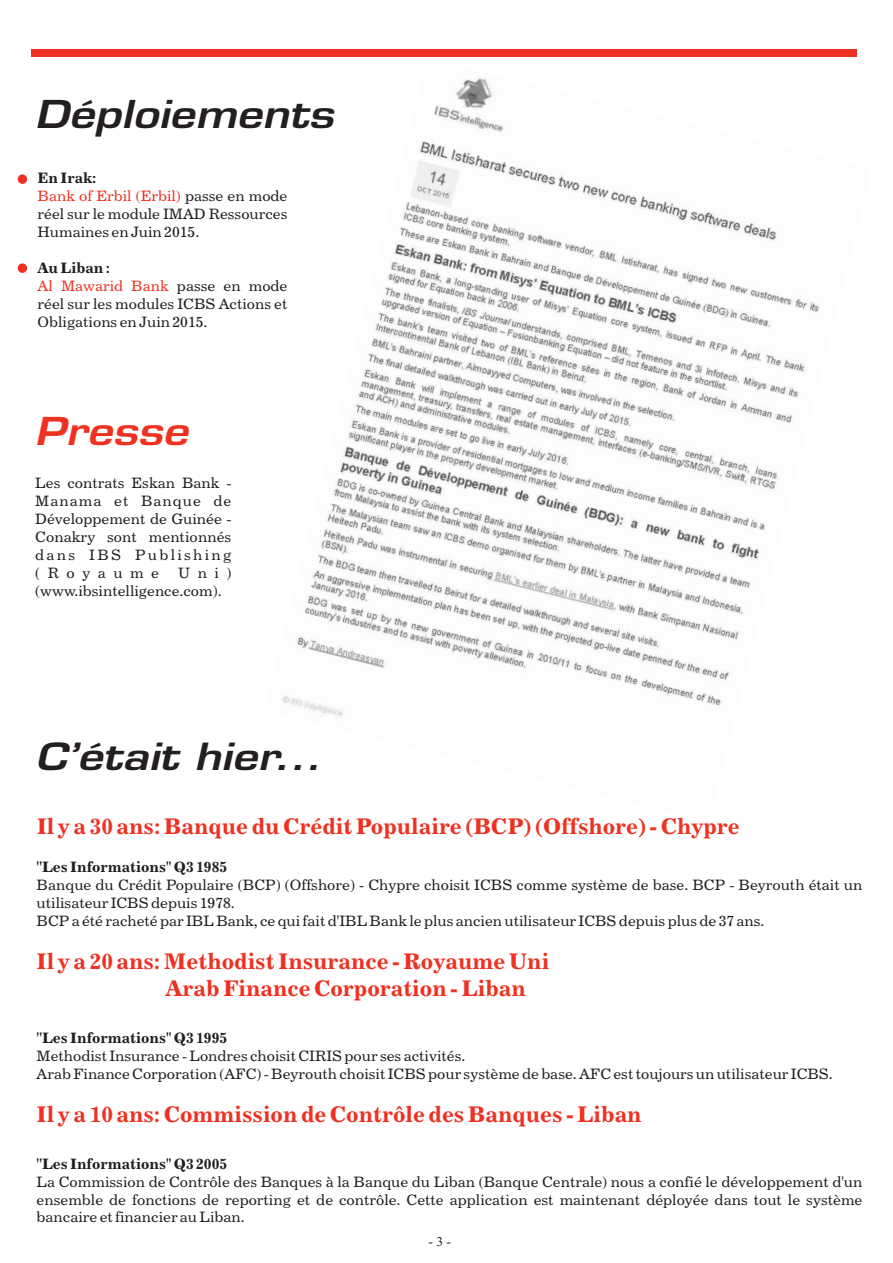
<style>
.page{position:relative;width:893px;height:1263px;background:#fff}
.page>*{position:absolute;margin:0;border:0;box-sizing:border-box;transform-origin:0 0}
.t1{font:italic 700 42.15px "Eurose";color:#231f20}
.t2{font:italic 700 42.15px "Eurose";color:#ef3122}
.t3{font:italic 700 41.1px "Eurose";color:#231f20}
.t4{font:22.5px/27px "Century 731 BT Roman A,Bold";color:#ef3122}
.t5{font:15px/18px "Century 731 BT Roman A";color:#231f20;text-align:justify}
.t6{font:15px "Century 731 BT Roman A,Bold";color:#231f20}
.t7{font:15px "Century 731 BT Roman A";color:#ef3122}
.t8{font:13.5px "Times New Roman";color:#231f20}
.s1{color:#ef3122}
</style>
<div class="page">
<img style="left:282px;top:78px;width:537px;height:639px">
<div style="left:18px;top:174px;width:9px;height:10px;background:#ef3122;border-radius:50%"></div>
<div style="left:18px;top:263px;width:9px;height:10px;background:#ef3122;border-radius:50%"></div>
<div style="left:31px;top:50px;width:826px;height:7px;background:#ef3122"></div>
<h1 class="t1" style="left:35px;top:91px;width:300px">Déploiements</h1>
<p class="t6" style="left:38px;top:171px;width:60px">En Irak:</p>
<p class="t5" style="left:38px;top:188px;width:251px"><span class="s1">Bank of Erbil (Erbil)</span> passe en mode réel sur le module IMAD Ressources Humaines en Juin 2015.</p>
<p class="t6" style="left:38px;top:261px;width:74px">Au Liban :</p>
<p class="t5" style="left:38px;top:278px;width:251px;text-indent:139px">passe en mode réel sur les modules ICBS Actions et Obligations en Juin 2015.</p>
<p class="t7" style="left:38px;top:279px;width:133px">Al Mawarid Bank</p>
<h1 class="t2" style="left:35px;top:407px;width:155px">Presse</h1>
<p class="t5" style="left:35px;top:475px;width:198px">Les contrats Eskan Bank - Manama et Banque de Développement de Guinée - Conakry sont mentionnés dans IBS Publishing (Royaume</p>
<p class="t5" style="left:35px;top:565px;width:198px;text-indent:143px">Uni) (www.ibsintelligence.com).</p>
<h2 class="t3" style="left:36px;top:733px;width:288px">C’était hier...</h2>
<h3 class="t4" style="left:37px;top:815px;width:705px">Il y a 30 ans: Banque du Crédit Populaire (BCP) (Offshore) - Chypre</h3>
<p class="t6" style="left:37px;top:860px;width:192px">''Les Informations'' Q3 1985</p>
<p class="t5" style="left:37px;top:877px;width:827px;text-align:left">Banque du Crédit Populaire (BCP) (Offshore) - Chypre choisit ICBS comme système de base. BCP - Beyrouth était un utilisateur ICBS depuis 1978.<br>BCP a été racheté par IBL Bank, ce qui fait d'IBL Bank le plus ancien utilisateur ICBS depuis plus de 37 ans.</p>
<h3 class="t4" style="left:166px;top:949px;width:385px;text-indent:-129px">Il y a 20 ans: Methodist Insurance - Royaume Uni<br>Arab Finance Corporation - Liban</h3>
<p class="t6" style="left:37px;top:1031px;width:192px">''Les Informations'' Q3 1995</p>
<p class="t5" style="left:37px;top:1048px;width:798px">Methodist Insurance - Londres choisit CIRIS pour ses activités.<br>Arab Finance Corporation (AFC) - Beyrouth choisit ICBS pour système de base. AFC est toujours un utilisateur ICBS.</p>
<h3 class="t4" style="left:37px;top:1102px;width:607px">Il y a 10 ans: Commission de Contrôle des Banques - Liban</h3>
<p class="t6" style="left:37px;top:1157px;width:192px">''Les Informations'' Q3 2005</p>
<p class="t5" style="left:37px;top:1173px;width:827px">La Commission de Contrôle des Banques à la Banque du Liban (Banque Centrale) nous a confié le développement d'un ensemble de fonctions de reporting et de contrôle. Cette application est maintenant déployée dans tout le système bancaire et financier au Liban.</p>
<p class="t8" style="left:428px;top:1236px;width:24px">- 3 -</p>
</div>
